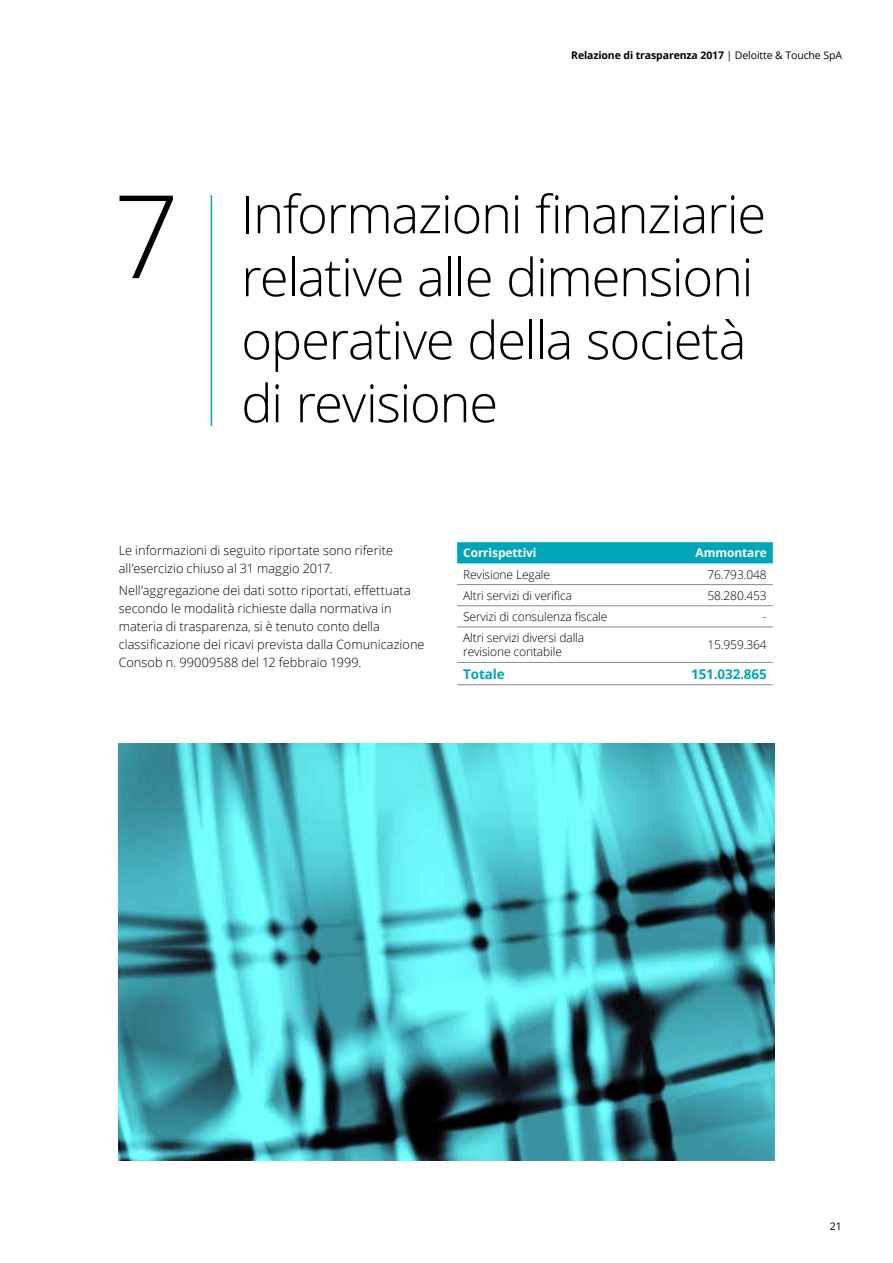
<style>
.page{position:relative;width:893px;height:1263px;background:#fff}
.page>*{position:absolute;margin:0;border:0;box-sizing:border-box;transform-origin:0 0}
.t1{font:300 115.5px "Open Sans";color:#000}
.t2{font:300 52.5px/63px "Open Sans";letter-spacing:-.025em;color:#000}
.t3{font:700 13.5px "Open Sans";letter-spacing:-.01em;color:#00a5b8}
.t4{font:300 12.75px/18px "Open Sans";letter-spacing:.005em;color:#000}
.t5{font:300 12px/14.2px "Open Sans";letter-spacing:-.01em;color:#000}
.t6{font:700 12px "Open Sans";letter-spacing:-.01em;color:#fff}
.t7{font:700 10.5px "Open Sans";letter-spacing:-.01em;color:#000}
.t8{font:10.5px "Open Sans";color:#000}
.s1{font-weight:400}
</style>
<div class="page">
<img style="left:119px;top:743px;width:655px;height:418px">
<div style="left:457px;top:542px;width:316px;height:21px;background:#00a5b8"></div>
<hr style="left:457px;top:584px;width:158px;height:1px;background:#878a8f">
<hr style="left:615px;top:584px;width:158px;height:1px;background:#878a8f">
<hr style="left:457px;top:605px;width:158px;height:1px;background:#878a8f">
<hr style="left:615px;top:605px;width:158px;height:1px;background:#878a8f">
<hr style="left:457px;top:627px;width:158px;height:1px;background:#878a8f">
<hr style="left:615px;top:627px;width:158px;height:1px;background:#878a8f">
<hr style="left:457px;top:662px;width:158px;height:1px;background:#878a8f">
<hr style="left:615px;top:662px;width:158px;height:1px;background:#878a8f">
<hr style="left:457px;top:684px;width:158px;height:1px;background:#878a8f">
<hr style="left:615px;top:684px;width:158px;height:1px;background:#878a8f">
<hr style="left:211px;top:195px;width:1px;height:231px;background:#00a5b8">
<h1 class="t1" style="left:113px;top:157px;width:67px">7</h1>
<p class="t7" style="left:571px;top:48px;width:272px">Relazione di trasparenza 2017 <span class="s1">| Deloitte &amp; Touche SpA</span></p>
<h2 class="t2" style="left:241px;top:181px;width:526px">Informazioni finanziarie relative alle dimensioni operative della società di revisione</h2>
<p class="t4" style="left:119px;top:541px;width:276px">Le informazioni di seguito riportate sono riferite all’esercizio chiuso al 31 maggio 2017.</p>
<p class="t4" style="left:119px;top:581px;width:307px">Nell’aggregazione dei dati sotto riportati, effettuata secondo le modalità richieste dalla normativa in materia di trasparenza, si è tenuto conto della classificazione dei ricavi prevista dalla Comunicazione Consob n. 99009588 del 12 febbraio 1999.</p>
<p class="t6" style="left:463px;top:545px;width:75px">Corrispettivi</p>
<p class="t6" style="left:696px;top:545px;width:73px">Ammontare</p>
<p class="t5" style="left:463px;top:567px;width:88px">Revisione Legale</p>
<p class="t5" style="left:707px;top:567px;width:61px">76.793.048</p>
<p class="t5" style="left:463px;top:588px;width:110px">Altri servizi di verifica</p>
<p class="t5" style="left:707px;top:588px;width:61px">58.280.453</p>
<p class="t5" style="left:463px;top:609px;width:146px">Servizi di consulenza fiscale</p>
<p class="t5" style="left:763px;top:609px;width:5px">-</p>
<p class="t5" style="left:463px;top:630px;width:123px">Altri servizi diversi dalla revisione contabile</p>
<p class="t5" style="left:707px;top:637px;width:61px">15.959.364</p>
<p class="t3" style="left:463px;top:664px;width:43px">Totale</p>
<p class="t3" style="left:691px;top:664px;width:77px">151.032.865</p>
<p class="t8" style="left:830px;top:1219px;width:13px">21</p>
</div>
